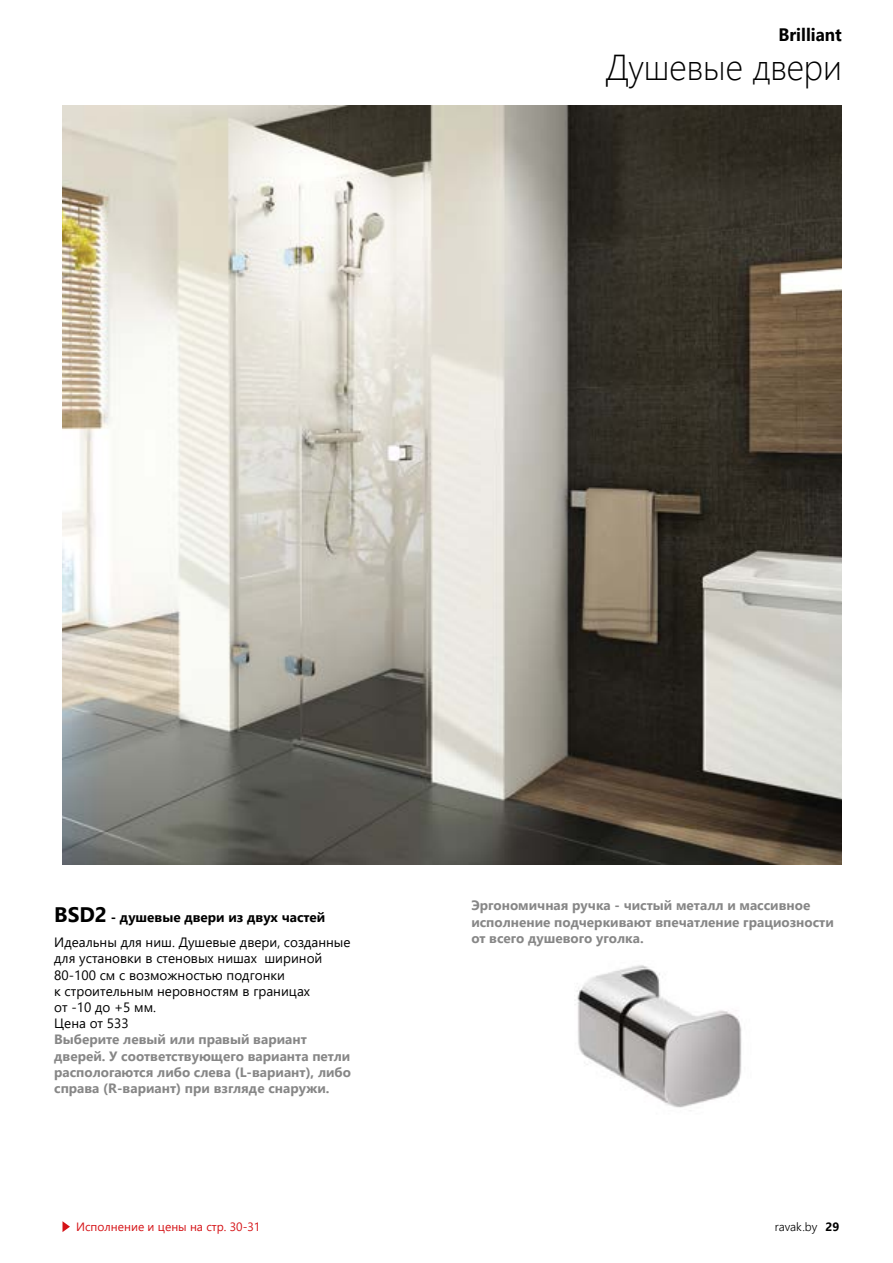
<style>
.page{position:relative;width:893px;height:1263px;background:#fff}
.page>*{position:absolute;margin:0;border:0;box-sizing:border-box;transform-origin:0 0}
.t1{font:300 36px "Segoe UI";color:#000;scale:.95 1}
.t2{font:700 18px "Segoe UI";color:#000;scale:.95 1}
.t3{font:700 13.5px/16.2px "Segoe UI";color:#878787}
.t4{font:13.5px/16.2px "Segoe UI";color:#000}
.t5{font:12px "Segoe UI";color:#d51317}
.t6{font:300 12px "Segoe UI";color:#000}
.s1{font-weight:700;font-size:21px}
.s2{font-weight:700}
</style>
<div class="page">
<img style="left:63px;top:105px;width:779px;height:759px">
<svg style="left:63px;top:1221px;width:7px;height:11px"></svg>
<img style="left:575px;top:965px;width:167px;height:146px">
<h2 class="t2" style="left:778px;top:17px;width:68px">Brilliant</h2>
<h1 class="t1" style="left:606px;top:33px;width:250px">Душевые двери</h1>
<p class="t4" style="left:54px;top:903px;width:298px;line-height:25.2px"><span class="s1">BSD2</span> <span class="s2">- душевые двери из двух частей<br></span>Идеальны для ниш. Душевые двери, созданные</p>
<p class="t4" style="left:54px;top:949px;width:270px">для установки в стеновых нишах шириной<br>80-100 см с возможностью подгонки<br>к строительным неровностям в границах от -10 до +5 мм.<br>Цена от 533</p>
<p class="t3" style="left:54px;top:1030px;width:298px">Выберите левый или правый вариант дверей. У соответствующего варианта петли распологаются либо слева (L-вариант), либо справа (R-вариант) при взгляде снаружи.</p>
<p class="t5" style="left:76px;top:1215px;width:186px">Исполнение и цены на стр. 30-31</p>
<p class="t3" style="left:471px;top:896px;width:364px">Эргономичная ручка - чистый металл и массивное исполнение подчеркивают впечатление грациозности от всего душевого уголка.</p>
<p class="t6" style="left:775px;top:1215px;width:66px">ravak.by <span class="s2">29</span></p>
</div>
